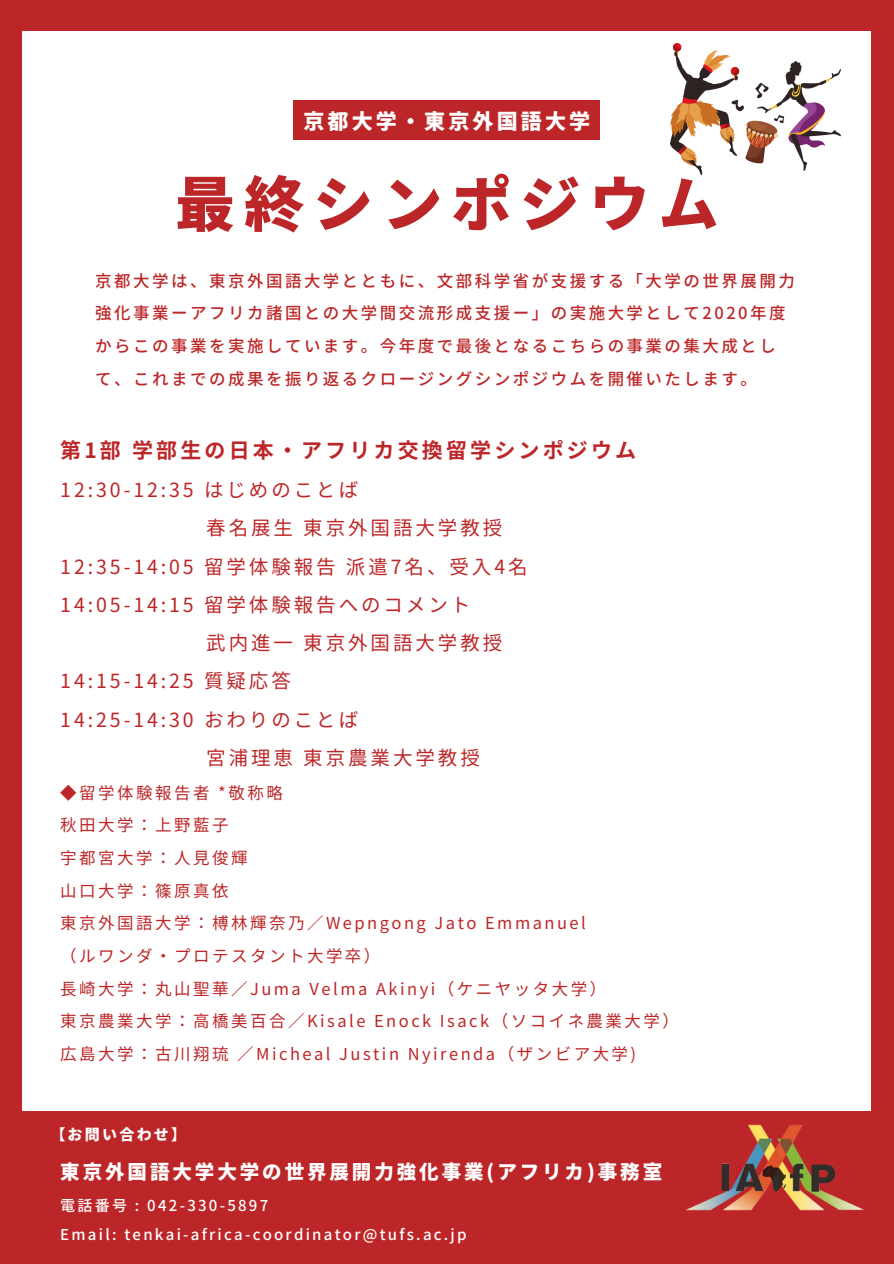
<style>
.page{position:relative;width:894px;height:1264px;background:#fff}
.page>*{position:absolute;margin:0;border:0;box-sizing:border-box;transform-origin:0 0}
.t1{font:900 60px "Noto Sans JP";letter-spacing:.15em;color:#bd2628}
.t2{font:700 21px "Noto Sans JP";letter-spacing:.15em;color:#bd2628}
.t3{font:900 21px "Noto Sans JP";letter-spacing:.15em;color:#fff}
.t4{font:19.5px "Noto Sans JP";letter-spacing:.15em;color:#bd2628}
.t5{font:900 19.5px "Noto Sans JP";letter-spacing:.15em;color:#fff}
.t6{font:16.5px "Noto Sans JP";letter-spacing:.15em;color:#bd2628}
.t7{font:500 16.5px/32.7px "Noto Sans JP";letter-spacing:.15em;color:#bd2628}
.t8{font:500 15px/29.2px "Noto Sans JP";letter-spacing:.15em;color:#fff}
.t9{font:900 15px "Noto Sans JP";letter-spacing:.15em;color:#fff}
</style>
<div class="page">
<div style="left:0;top:0;width:893px;height:1263px;background:linear-gradient(to right,#bd2729,#bd2729)"></div>
<div style="left:23px;top:31px;width:847px;height:1080px;background:#fff"></div>
<img style="left:670px;top:43px;width:169px;height:131px">
<div style="left:293px;top:100px;width:307px;height:40px;background:#bd2628"></div>
<img style="left:678px;top:1111px;width:192px;height:152px">
<p class="t3" style="left:303px;top:105px;width:288px">京都大学・東京外国語大学</p>
<p class="t1" style="left:175px;top:156px;width:544px">最終シンポジウム</p>
<p class="t7" style="left:95px;top:263px;width:698px">京都大学は、東京外国語大学とともに、文部科学省が支援する「大学の世界展開力強化事業ーアフリカ諸国との大学間交流形成支援ー」の実施大学として2020年度からこの事業を実施しています。今年度で最後となるこちらの事業の集大成として、これまでの成果を振り返るクロージングシンポジウムを開催いたします。</p>
<p class="t2" style="left:60px;top:433px;width:577px">第1部学部生の日本・アフリカ交換留学シンポジウム</p>
<h2 class="t4" style="left:60px;top:474px;width:299px">12:30-12:35 はじめのことば</h2>
<h1 class="t4" style="left:206px;top:512px;width:297px">春名展生 東京外国語大学教授</h1>
<h3 class="t4" style="left:60px;top:551px;width:468px">12:35-14:05 留学体験報告派遣7名、受入4名</h3>
<p class="t4" style="left:60px;top:589px;width:411px">14:05-14:15 留学体験報告へのコメント</p>
<p class="t4" style="left:206px;top:627px;width:297px">武内進一 東京外国語大学教授</p>
<p class="t4" style="left:60px;top:665px;width:232px">14:15-14:25 質疑応答</p>
<p class="t4" style="left:60px;top:704px;width:299px">14:25-14:30 おわりのことば</p>
<p class="t4" style="left:206px;top:742px;width:275px">宮浦理恵東京農業大学教授</p>
<p class="t6" style="left:60px;top:779px;width:224px">◆留学体験報告者 *敬称略</p>
<p class="t6" style="left:60px;top:812px;width:168px">秋田大学：上野藍子</p>
<p class="t6" style="left:60px;top:844px;width:189px">宇都宮大学：人見俊輝</p>
<p class="t6" style="left:60px;top:877px;width:170px">山口大学：篠原真依</p>
<p class="t6" style="left:60px;top:910px;width:527px">東京外国語大学：榑林輝奈乃／Wepngong Jato Emmanuel</p>
<p class="t6" style="left:60px;top:942px;width:321px">（ルワンダ・プロテスタント大学卒）</p>
<p class="t6" style="left:60px;top:975px;width:547px">長崎大学：丸山聖華／Juma Velma Akinyi（ケニヤッタ大学）</p>
<p class="t6" style="left:60px;top:1008px;width:620px">東京農業大学：高橋美百合／Kisale Enock Isack（ソコイネ農業大学）</p>
<p class="t6" style="left:60px;top:1040px;width:577px">広島大学：古川翔琉／Micheal Justin Nyirenda（ザンビア大学)</p>
<p class="t9" style="left:50px;top:1122px;width:137px">【お問い合わせ】</p>
<p class="t5" style="left:60px;top:1155px;width:603px">東京外国語大学大学の世界展開力強化事業(アフリカ)事務室</p>
<h3 class="t8" style="left:60px;top:1190px;width:408px">電話番号 : 042-330-5897<br>Email: tenkai-africa-coordinator@tufs.ac.jp</h3>
</div>
